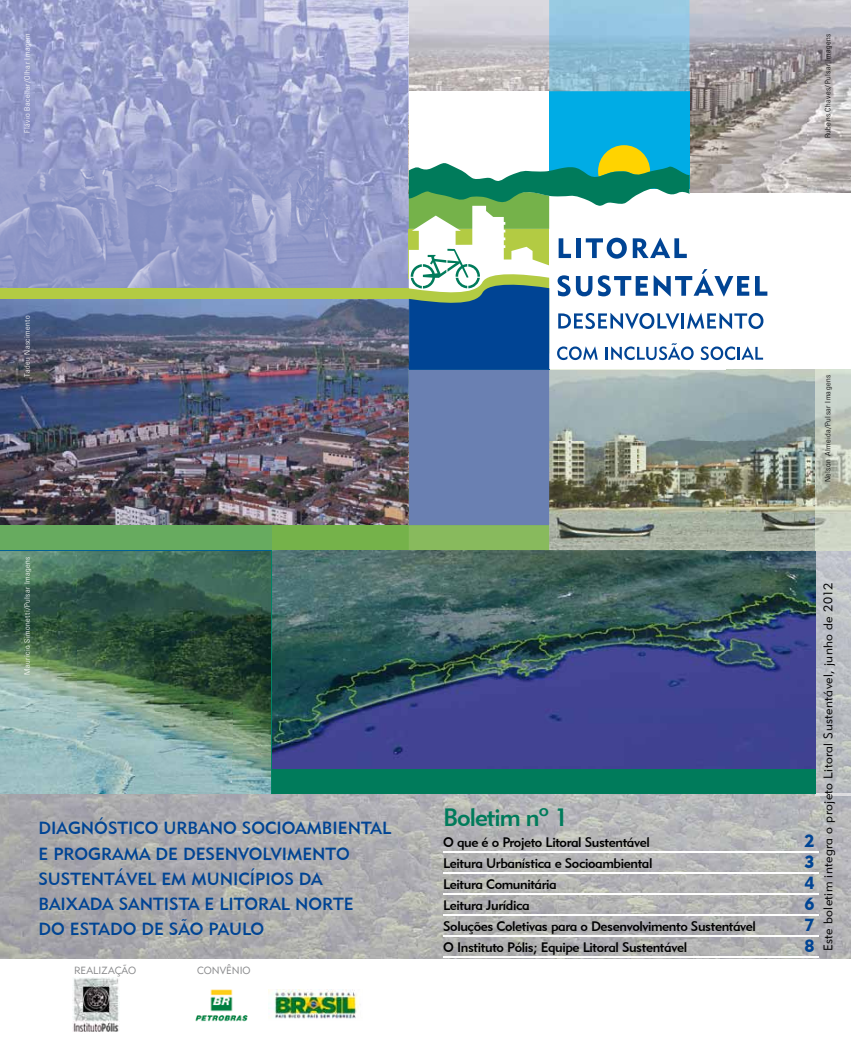
<style>
.page{position:relative;width:851px;height:1063px;background:#fff}
.page>*{position:absolute;margin:0;border:0;box-sizing:border-box;transform-origin:0 0}
.t1{font:25px "Geometric 415 BT Medium A";letter-spacing:-.04em;color:#007b5b}
.t2{font:17.5px/25.1px "Geometric 415 BT Medium A";color:#004494}
.t3{font:17.5px "Geometric 415 BT Black A";color:#004494}
.t4{font:13.75px "Geometric 415 BT Medium A";letter-spacing:-.03em;color:#000}
.t5{font:12.5px "Geometric 415 BT Lite A";letter-spacing:.03em;color:#000}
.t6{font:10.38px "Geometric 415 BT Lite A";color:#87888a}
.t7{font:300 condensed 7.5px "Univers";letter-spacing:.05em;color:#fff;scale:1.1 1}
.t8{font:300 condensed 7.5px "Univers";letter-spacing:.05em;color:#000;scale:1.1 1}
</style>
<div class="page">
<img style="left:0;top:794px;width:850px;height:165px">
<img style="left:0;top:0;width:409px;height:145px">
<img style="left:689px;top:0;width:161px;height:193px">
<img style="left:815px;top:550px;width:35px;height:245px">
<img style="left:409px;top:0;width:105px;height:91px">
<img style="left:514px;top:0;width:175px;height:91px">
<img style="left:73px;top:977px;width:46px;height:55px">
<img style="left:195px;top:989px;width:53px;height:33px">
<img style="left:268px;top:989px;width:91px;height:30px">
<hr style="left:443px;top:851px;width:376px;height:1px;background:#fff">
<hr style="left:443px;top:872px;width:376px;height:1px;background:#fff">
<hr style="left:443px;top:893px;width:376px;height:1px;background:#fff">
<hr style="left:443px;top:914px;width:376px;height:1px;background:#fff">
<hr style="left:443px;top:935px;width:376px;height:1px;background:#fff">
<hr style="left:443px;top:956px;width:376px;height:1px;background:#fff">
<div style="left:549px;top:91px;width:140px;height:97px;background:#00ace5"></div>
<div style="left:271px;top:550px;width:544px;height:244px;background:#007b5b"></div>
<img style="left:272px;top:550px;width:543px;height:218px">
<img style="left:767px;top:370px;width:83px;height:180px">
<img style="left:0;top:550px;width:271px;height:244px">
<img style="left:0;top:145px;width:767px;height:405px">
<img style="left:408px;top:370px;width:1px;height:154px">
<div style="left:0;top:288px;width:409px;height:11px;background:#b3cb43"></div>
<p class="t7" style="left:23px;top:133px;width:92px;rotate:-90deg">Flávio Bacellar/Olhar Imagem</p>
<p class="t8" style="left:823px;top:138px;width:97px;rotate:-90deg">Rubens Chaves/Pulsar Imagens</p>
<p class="t7" style="left:23px;top:377px;width:57px;rotate:-90deg">Tadeu Nascimento</p>
<p class="t7" style="left:23px;top:675px;width:109px;rotate:-90deg">Mauricio Simonetti/Pulsar Imagens</p>
<p class="t2" style="left:38px;top:816px;width:354px">DIAGNÓSTICO URBANO SOCIOAMBIENTAL<br>E PROGRAMA DE DESENVOLVIMENTO<br>SUSTENTÁVEL EM MUNICÍPIOS DA<br>BAIXADA SANTISTA E LITORAL NORTE<br>DO ESTADO DE SÃO PAULO</p>
<p class="t6" style="left:74px;top:964px;width:64px">REALIZAÇÃO</p>
<p class="t6" style="left:197px;top:964px;width:55px">CONVÊNIO</p>
<p class="t8" style="left:823px;top:482px;width:99px;rotate:-90deg">Nelson Almeida/Pulsar Imagens</p>
<h1 class="t1" style="left:443px;top:802px;width:127px">Boletim nº 1</h1>
<p class="t4" style="left:443px;top:834px;width:208px">O que é o Projeto Litoral Sustentável</p>
<p class="t3" style="left:804px;top:831px;width:12px">2</p>
<p class="t4" style="left:443px;top:855px;width:211px">Leitura Urbanística e Socioambiental</p>
<p class="t3" style="left:804px;top:852px;width:12px">3</p>
<p class="t4" style="left:443px;top:876px;width:115px">Leitura Comunitária</p>
<p class="t3" style="left:804px;top:873px;width:12px">4</p>
<p class="t4" style="left:443px;top:897px;width:88px">Leitura Jurídica</p>
<p class="t3" style="left:804px;top:894px;width:12px">6</p>
<p class="t4" style="left:443px;top:918px;width:314px">Soluções Coletivas para o Desenvolvimento Sustentável</p>
<p class="t3" style="left:804px;top:915px;width:12px">7</p>
<p class="t4" style="left:443px;top:939px;width:245px">O Instituto Pólis; Equipe Litoral Sustentável</p>
<p class="t3" style="left:804px;top:936px;width:12px">8</p>
<p class="t5" style="left:820px;top:951px;width:370px;rotate:-90deg">Este boletim integra o projeto Litoral Sustentável, junho de 2012</p>
</div>
